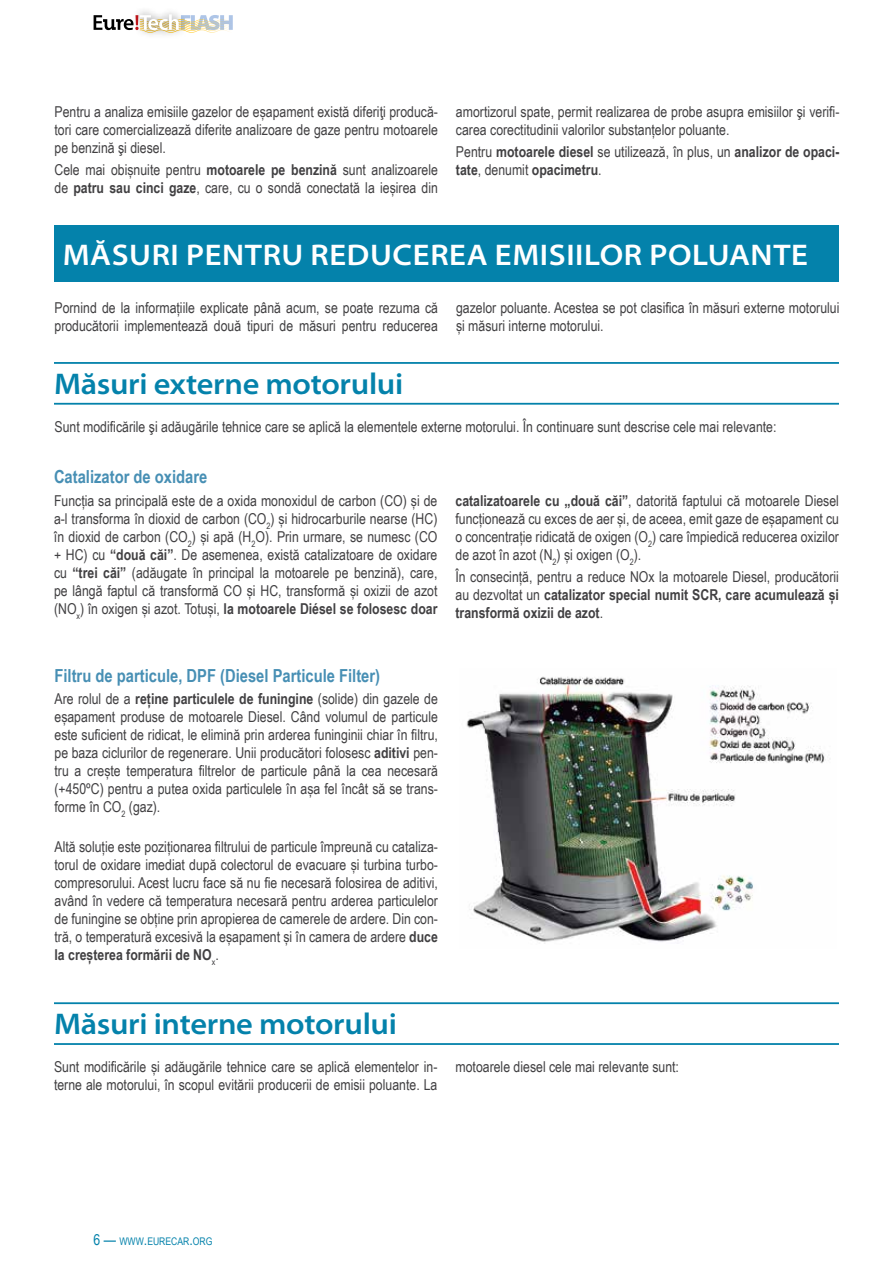
<style>
.page{position:relative;width:893px;height:1263px;background:#fff}
.page>*{position:absolute;margin:0;border:0;box-sizing:border-box;transform-origin:0 0}
.t1{font:600 semi-expanded 30px "Myriad Pro";letter-spacing:-.01em;color:#0482ab}
.t2{font:600 semi-expanded 30px "Myriad Pro";letter-spacing:.02em;color:#fff}
.t3{font:700 18px "Arial Narrow";color:#478fb4}
.t4{font:15px/18px "Arial Narrow";color:#414042;text-align:justify}
.t5{font:700 15px/18px "Arial Narrow";color:#414042}
.t6{font:10.5px "Arial Narrow";color:#0482ab}
.s1{font-weight:700}
.s2{font-weight:400}
.s3{font-size:15px}
</style>
<div class="page">
<svg style="left:94px;top:14px;width:139px;height:19px"></svg>
<hr style="left:54px;top:362px;width:785px;height:2px;background:#0482ab">
<hr style="left:54px;top:403px;width:785px;height:2px;background:#0482ab">
<div style="left:54px;top:225px;width:785px;height:57px;background:#0482ab"></div>
<img style="left:466px;top:676px;width:360px;height:268px">
<hr style="left:54px;top:1002px;width:785px;height:2px;background:#0482ab">
<hr style="left:54px;top:1043px;width:785px;height:2px;background:#0482ab">
<p class="t4" style="left:54px;top:102px;width:385px">Pentru a analiza emisiile gazelor de eșapament există diferiţi producă&shy;tori care comercializează diferite analizoare de gaze pentru motoarele pe benzină şi diesel.</p>
<p class="t4" style="left:54px;top:160px;width:385px">Cele mai obișnuite pentru <span class="s1">motoarele pe benzină</span> sunt analizoarele de <span class="s1">patru sau cinci gaze</span>, care, cu o sondă conectată la ieșirea din</p>
<p class="t4" style="left:456px;top:102px;width:385px">amortizorul spate, permit realizarea de probe asupra emisiilor şi verifi&shy;carea corectitudinii valorilor substanțelor poluante.</p>
<p class="t5" style="left:456px;top:142px;width:385px"><span class="s2">Pentru</span> motoarele diesel <span class="s2">se utilizează, în plus, un</span> analizor de opaci&shy;tate<span class="s2">, denumit</span> opacimetru<span class="s2">.</span></p>
<h1 class="t2" style="left:63px;top:238px;width:747px">MĂSURI PENTRU REDUCEREA EMISIILOR POLUANTE</h1>
<p class="t4" style="left:55px;top:298px;width:385px">Pornind de la informațiile explicate până acum, se poate rezuma că producătorii implementează două tipuri de măsuri pentru reducerea</p>
<p class="t4" style="left:456px;top:298px;width:385px">gazelor poluante. Acestea se pot clasifica în măsuri externe motorului și măsuri interne motorului.</p>
<h1 class="t1" style="left:54px;top:367px;width:351px">Măsuri externe motorului</h1>
<p class="t4" style="left:55px;top:417px;width:723px">Sunt modificările şi adăugările tehnice care se aplică la elementele externe motorului. În continuare sunt descrise cele mai relevante:</p>
<p class="t3" style="left:54px;top:463px;width:155px">Catalizator de oxidare</p>
<p class="t4" style="left:54px;top:491px;width:385px">Funcția sa principală este de a oxida monoxidul de carbon (CO) și de a-l transforma în dioxid de carbon (CO<sub>2</sub>) și hidrocarburile nearse (HC) în dioxid de carbon (CO<sub>2</sub>) și apă (H<sub>2</sub>O). Prin urmare, se numesc (CO + HC) cu <span class="s1">“două căi”</span>. De asemenea, există catalizatoare de oxidare cu <span class="s1">“trei căi”</span> (adăugate în principal la motoarele pe benzină), care, pe lângă faptul că transformă CO și HC, transformă și oxizii de azot (NO<sub>x</sub>) în oxigen și azot. Totuși, <span class="s1">la motoarele Diésel se folosesc doar</span></p>
<p class="t4" style="left:455px;top:491px;width:385px"><span class="s1">catalizatoarele cu „două căi”</span>, datorită faptului că motoarele Diesel funcționează cu exces de aer și, de aceea, emit gaze de eșapament cu o concentrație ridicată de oxigen (O<sub>2</sub>) care împiedică reducerea oxizilor de azot în azot (N<sub>2</sub>) și oxigen (O<sub>2</sub>).</p>
<p class="t4" style="left:455px;top:567px;width:385px">În consecință, pentru a reduce NOx la motoarele Diesel, producătorii au dezvoltat un <span class="s1">catalizator special numit SCR, care acumulează și transformă oxizii de azot</span>.</p>
<p class="t3" style="left:54px;top:662px;width:327px">Filtru de particule, DPF (Diesel Particule Filter)</p>
<p class="t4" style="left:54px;top:689px;width:385px">Are rolul de a <span class="s1">reține particulele de funingine</span> (solide) din gazele de eșapament produse de motoarele Diesel. Când volumul de particule este suficient de ridicat, le elimină prin arderea funinginii chiar în filtru, pe baza ciclurilor de regenerare. Unii producători folosesc <span class="s1">aditivi</span> pen&shy;tru a crește temperatura filtrelor de particule până la cea necesară (+450ºC) pentru a putea oxida particulele în așa fel încât să se trans&shy;forme în CO<sub>2</sub> (gaz).</p>
<p class="t4" style="left:54px;top:837px;width:385px">Altă soluție este poziționarea filtrului de particule împreună cu cataliza&shy;torul de oxidare imediat după colectorul de evacuare și turbina turbo&shy;compresorului. Acest lucru face să nu fie necesară folosirea de aditivi, având în vedere că temperatura necesară pentru arderea particulelor de funingine se obține prin apropierea de camerele de ardere. Din con&shy;tră, o temperatură excesivă la eșapament și în camera de ardere <span class="s1">duce la creșterea formării de NO</span><sub>x</sub>.</p>
<h1 class="t1" style="left:54px;top:1007px;width:344px">Măsuri interne motorului</h1>
<p class="t4" style="left:54px;top:1057px;width:385px">Sunt modificările și adăugările tehnice care se aplică elementelor in&shy;terne ale motorului, în scopul evitării producerii de emisii poluante. La</p>
<p class="t4" style="left:455px;top:1057px;width:225px">motoarele diesel cele mai relevante sunt:</p>
<p class="t6" style="left:94px;top:1233px;width:120px"><span class="s3">6 —</span> WWW<span class="s3">.</span>EURECAR<span class="s3">.</span>ORG</p>
</div>
